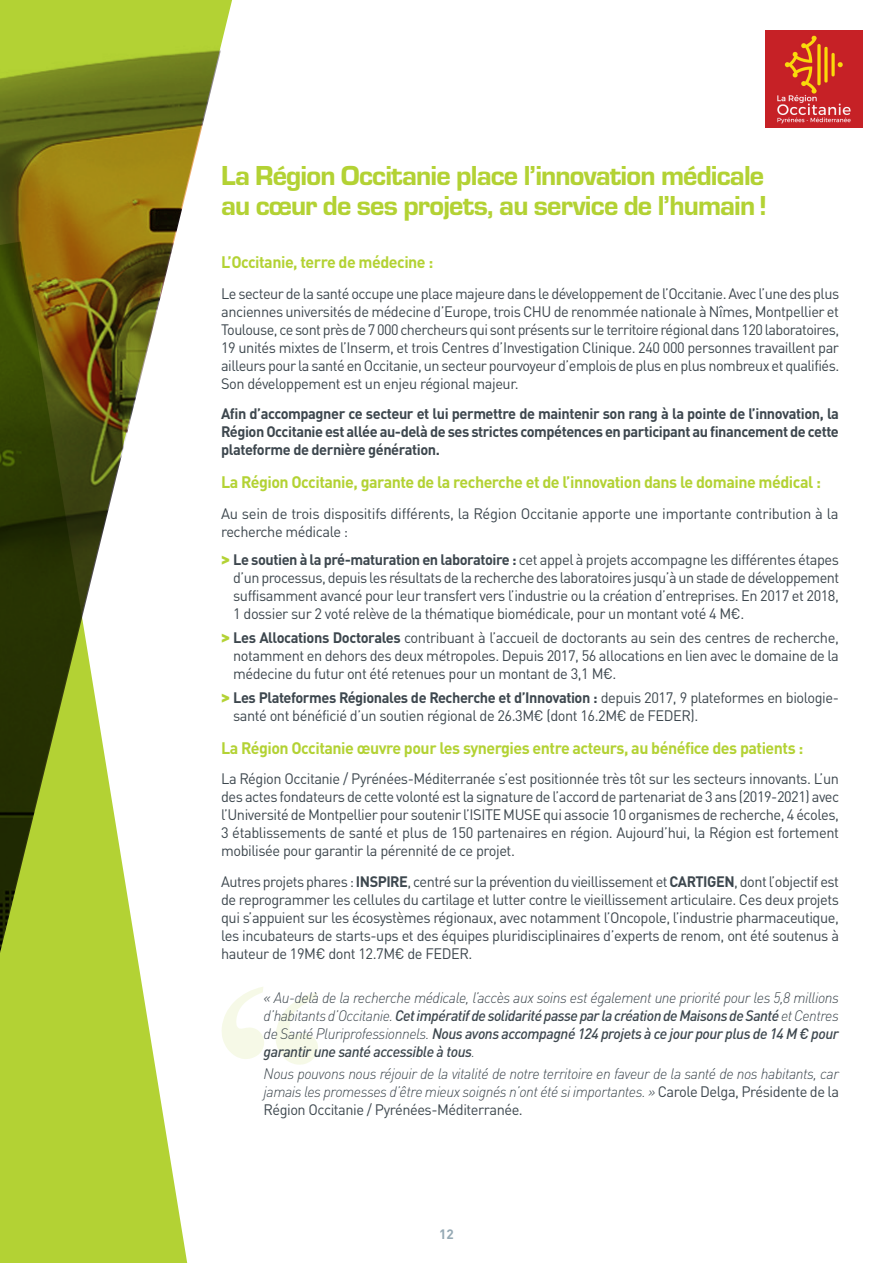
<style>
.page{position:relative;width:893px;height:1263px;background:#fff}
.page>*{position:absolute;margin:0;border:0;box-sizing:border-box;transform-origin:0 0}
.t1{font:28.5px/30px "Eurostile Hea";letter-spacing:-.03em;color:#b3d234}
.t2{font:700 16.5px "DINOT";letter-spacing:-.03em;color:#b3d234}
.t3{font:15px/18px "DINOT";letter-spacing:-.03em;color:#3d474e;text-align:justify}
.t4{font:15px/18px "DINOT";letter-spacing:-.03em;color:#3d474e;text-align:justify;scale:.96 1}
.t5{font:italic 300 15px/18px "DINOT";letter-spacing:-.03em;color:#3d474e;text-align:justify}
.t6{font:700 15px/18px "DINOT";letter-spacing:-.03em;color:#3d474e;text-align:justify}
.t7{font:700 13.5px "DINOT";color:#95a9b4}
.s1{font-weight:900;font-size:16.5px;color:#b3d234}
.s2{font-weight:700}
.s3{font-weight:500}
.s4{font-weight:400;font-style:normal}
</style>
<div class="page">
<div style="left:0;top:1128px;width:187px;height:135px;background:#b3d234"></div>
<svg style="left:0;top:959px;width:166px;height:169px;background:#b9d545"></svg>
<img style="left:0;top:0;width:232px;height:959px">
<svg style="left:222px;top:987px;width:42px;height:72px"></svg>
<svg style="left:275px;top:993px;width:43px;height:72px"></svg>
<img style="left:765px;top:30px;width:98px;height:98px">
<h1 class="t1" style="left:221px;top:161px;width:548px">La Région Occitanie place l’innovation médicale au cœur de ses projets, au service de l’humain !</h1>
<p class="t2" style="left:221px;top:251px;width:214px">L’Occitanie, terre de médecine :</p>
<p class="t4" style="left:221px;top:284px;width:645px">Le secteur de la santé occupe une place majeure dans le développement de l’Occitanie. Avec l’une des plus anciennes universités de médecine d’Europe, trois CHU de renommée nationale à Nîmes, Montpellier et Toulouse, ce sont près de 7 000 chercheurs qui sont présents sur le territoire régional dans 120 laboratoires, 19 unités mixtes de l’Inserm, et trois Centres d’Investigation Clinique. 240 000 personnes travaillent par ailleurs pour la santé en Occitanie, un secteur pourvoyeur d’emplois de plus en plus nombreux et qualifiés.<br>Son développement est un enjeu régional majeur.</p>
<p class="t6" style="left:221px;top:404px;width:619px">Afin d’accompagner ce secteur et lui permettre de maintenir son rang à la pointe de l’innovation, la Région Occitanie est allée au-delà de ses strictes compétences en participant au financement de cette plateforme de dernière génération.</p>
<p class="t2" style="left:221px;top:471px;width:601px">La Région Occitanie, garante de la recherche et de l’innovation dans le domaine médical :</p>
<p class="t3" style="left:221px;top:504px;width:619px">Au sein de trois dispositifs différents, la Région Occitanie apporte une importante contribution à la recherche médicale :</p>
<p class="t3" style="left:233px;top:550px;width:608px;text-indent:-12px"><span class="s1">&gt;</span> <span class="s2">Le soutien à la pré-maturation en laboratoire :</span> cet appel à projets accompagne les différentes étapes d’un processus, depuis les résultats de la recherche des laboratoires jusqu’à un stade de développement suffisamment avancé pour leur transfert vers l’industrie ou la création d’entreprises. En 2017 et 2018, 1 dossier sur 2 voté relève de la thématique biomédicale, pour un montant voté 4 M€.</p>
<p class="t3" style="left:233px;top:628px;width:607px;text-indent:-12px"><span class="s1">&gt;</span> <span class="s2">Les Allocations Doctorales</span> contribuant à l’accueil de doctorants au sein des centres de recherche, notamment en dehors des deux métropoles. Depuis 2017, 56 allocations en lien avec le domaine de la médecine du futur ont été retenues pour un montant de 3,1 M€.</p>
<p class="t3" style="left:233px;top:688px;width:607px;text-indent:-12px"><span class="s1">&gt;</span> <span class="s2">Les Plateformes Régionales de Recherche et d’I nnovation :</span> depuis 2017, 9 plateformes en biologie&shy;santé ont bénéficié d’un soutien régional de 26.3M€ (dont 16.2M€ de FEDER).</p>
<p class="t2" style="left:221px;top:737px;width:584px">La Région Occitanie œuvre pour les synergies entre acteurs, au bénéfice des patients :</p>
<p class="t3" style="left:221px;top:770px;width:620px">La Région Occitanie / Pyrénées-Méditerranée s’est positionnée très tôt sur les secteurs innovants. L’un des actes fondateurs de cette volonté est la signature de l’accord de partenariat de 3 ans (2019-2021) avec l’Université de Montpellier pour soutenir l’ISITE MUSE qui associe 10 organismes de recherche, 4 écoles, 3 établissements de santé et plus de 150 partenaires en région. Aujourd’hui, la Région est fortement mobilisée pour garantir la pérennité de ce projet.</p>
<p class="t4" style="left:221px;top:872px;width:164px">Autres projets phares : <span class="s2">I NSPIRE</span></p>
<p class="t4" style="left:221px;top:872px;width:645px;text-indent:186px">, centré sur la prévention du vieillissement et <span class="s2">CARTIGEN</span>, dont l’objectif est de reprogrammer les cellules du cartilage et lutter contre le vieillissement articulaire. Ces deux projets qui s’appuient sur les écosystèmes régionaux, avec notamment l’Oncopole, l’industrie pharmaceutique, les incubateurs de starts-ups et des équipes pluridisciplinaires d’experts de renom, ont été soutenus à hauteur de 19M€ dont 12.7M€ de FEDER.</p>
<p class="t5" style="left:264px;top:988px;width:577px">« Au-delà de la recherche médicale, l’accès aux soins est également une priorité pour les 5,8 millions d’habitants d’Occitanie. <span class="s3">Cet impératif de solidarité passe par la création de Maisons de Santé</span> et Centres de Santé Pluriprofessionnels. <span class="s3">Nous avons accompagné 124 projets à ce jour pour plus de 14 M € pour garantir une santé accessible à tous</span>.</p>
<p class="t5" style="left:264px;top:1064px;width:577px">Nous pouvons nous réjouir de la vitalité de notre territoire en faveur de la santé de nos habitants, car jamais les promesses d’être mieux soignés n’ont été si importantes. » <span class="s4">Carole Delga, Présidente de la Région Occitanie / Pyrénées-Méditerranée.</span></p>
<p class="t7" style="left:439px;top:1225px;width:16px">12</p>
</div>
